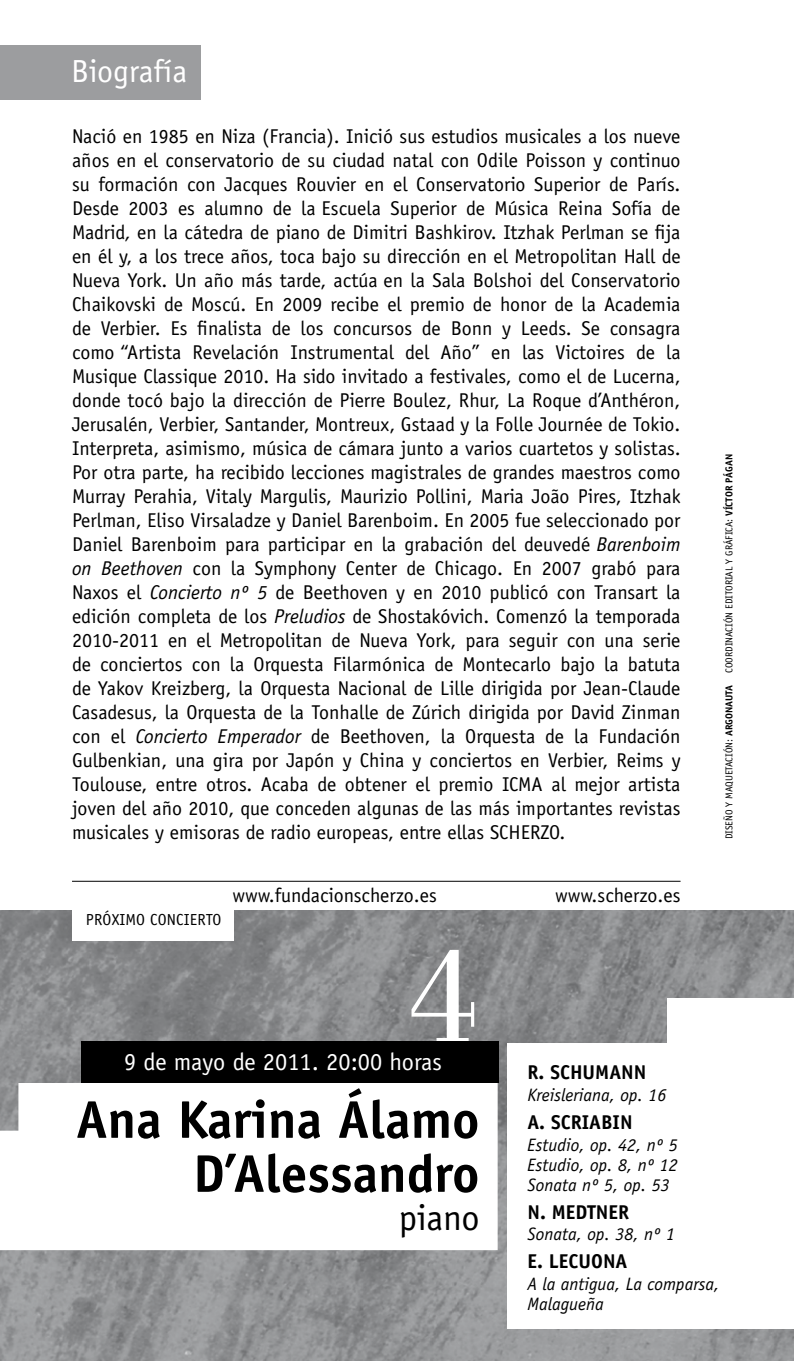
<style>
.page{position:relative;width:794px;height:1361px;background:#fff}
.page>*{position:absolute;margin:0;border:0;box-sizing:border-box;transform-origin:0 0}
.t1{font:138.8px "Bodoni";color:#fff}
.t2{font:700 53.2px/54px "Officina Sans";color:#000;text-align:right}
.t3{font:36.4px "Officina Sans";color:#000}
.t4{font:32px "Officina Sans";color:#fff}
.t5{font:24.4px "Officina Sans";color:#fff}
.t6{font:20px/24px "Officina Sans";color:#000;text-align:justify}
.t7{font:700 20px "Officina Sans";color:#000}
.t8{font:italic 18px/20px "Officina Sans";color:#000;text-align:justify}
.t9{font:16px "Officina Sans";letter-spacing:.01em;color:#000}
.t10{font:10px "Officina Sans";color:#000}
.s1{font-style:italic}
.s2{font-weight:700}
</style>
<div class="page">
<img style="left:0;top:910px;width:794px;height:451px">
<div style="left:507px;top:1043px;width:287px;height:285px;background:#fff"></div>
<div style="left:0;top:45px;width:201px;height:54px;background:#9c9d9f"></div>
<div style="left:72px;top:900px;width:162px;height:40px;background:#fff"></div>
<div style="left:668px;top:998px;width:126px;height:51px;background:#fff"></div>
<hr style="left:72px;top:881px;width:608px;height:1px;background:#000">
<svg style="left:0;top:1083px;width:497px;height:167px"></svg>
<div style="left:81px;top:1041px;width:417px;height:42px;background:#000"></div>
<h3 class="t4" style="left:71px;top:52px;width:118px">Biografía</h3>
<p class="t6" style="left:72px;top:124px;width:610px">Nació en 1985 en Niza (Francia). Inició sus estudios musicales a los nueve años en el conservatorio de su ciudad natal con Odile Poisson y continuo su formación con Jacques Rouvier en el Conservatorio Superior de París.<br>Desde 2003 es alumno de la Escuela Superior de Música Reina Sofía de Madrid<span class="s1">,</span> en la cátedra de piano de Dimitri Bashkirov. Itzhak Perlman se fija en él y, a los trece años, toca bajo su dirección en el Metropolitan Hall de Nueva York. Un año más tarde, actúa en la Sala Bolshoi del Conservatorio Chaikovski de Moscú. En 2009 recibe el premio de honor de la Academia de Verbier. Es finalista de los concursos de Bonn y Leeds. Se consagra como “Artista Revelación Instrumental del Año” en las Victoires de la Musique Classique 2010. Ha sido invitado a festivales, como el de Lucerna, donde tocó bajo la dirección de Pierre Boulez, Rhur, La Roque d’Anthéron, Jerusalén, Verbier, Santander, Montreux, Gstaad y la Folle Journée de Tokio.<br>Interpreta, asimismo, música de cámara junto a varios cuartetos y solistas.<br>Por otra parte, ha recibido lecciones magistrales de grandes maestros como Murray Perahia, Vitaly Margulis, Maurizio Pollini, Maria João Pires, Itzhak Perlman, Eliso Virsaladze y Daniel Barenboim. En 2005 fue seleccionado por Daniel Barenboim para participar en la grabación del deuvedé <span class="s1">Barenboim on Beethoven</span> con la Symphony Center de Chicago. En 2007 grabó para Naxos el <span class="s1">Concierto nº 5</span> de Beethoven y en 2010 publicó con Transart la edición completa de los <span class="s1">Preludios</span> de Shostakóvich. Comenzó la temporada 2010-2011 en el Metropolitan de Nueva York, para seguir con una serie de conciertos con la Orquesta Filarmónica de Montecarlo bajo la batuta de Yakov Kreizberg, la Orquesta Nacional de Lille dirigida por Jean-Claude Casadesus, la Orquesta de la Tonhalle de Zúrich dirigida por David Zinman con el <span class="s1">Concierto Emperador</span> de B eethoven, la Orquesta de la Fundación Gulbenkian, una gira por Japón y China y conciertos en Verbier, Reims y Toulouse, entre otros. Acaba de obtener el premio ICMA al mejor artista joven del año 2010, que conceden algunas de las más importantes revistas musicales y emisoras de radio europeas, entre ellas SCHERZO.</p>
<p class="t9" style="left:86px;top:910px;width:135px">PRÓXIMO CON CIE RTO</p>
<p class="t6" style="left:232px;top:884px;width:206px">www.fundacionscherzo.es</p>
<p class="t6" style="left:555px;top:884px;width:127px">www.scherzo.es</p>
<h1 class="t1" style="left:409px;top:918px;width:71px">4</h1>
<p class="t10" style="left:723px;top:839px;width:387px;rotate:-90deg">DISEÑO Y MAQUETACIÓN : <span class="s2">ARGONAUTA</span> COORDINACIÓN EDITORIAL Y GRÁFICA: <span class="s2">VÍCTOR PÁGAN</span></p>
<p class="t5" style="left:124px;top:1048px;width:319px">9 de mayo de 2011 . 20:00 horas</p>
<h2 class="t2" style="left:76px;top:1092px;width:405px">Ana Karina Álamo<br>D’Alessandro</h2>
<h3 class="t3" style="left:399px;top:1196px;width:82px">piano</h3>
<p class="t7" style="left:527px;top:1060px;width:95px">R. Sch umann</p>
<p class="t8" style="left:527px;top:1085px;width:140px">Kreisleriana, op. 16</p>
<p class="t7" style="left:527px;top:1109px;width:103px">A. Scriabin</p>
<p class="t8" style="left:527px;top:1134px;width:152px">Estudio, op. 42, nº 5<br>Estudio, op. 8, nº 12<br>Sonata nº 5, op. 53</p>
<p class="t7" style="left:527px;top:1199px;width:80px">N. Medtner</p>
<p class="t8" style="left:527px;top:1224px;width:149px">Sonata, op. 38, nº 1</p>
<p class="t7" style="left:527px;top:1249px;width:102px">E. LECUONA</p>
<p class="t8" style="left:527px;top:1273px;width:193px">A la antigua, La comparsa,<br>Malagueña</p>
</div>
